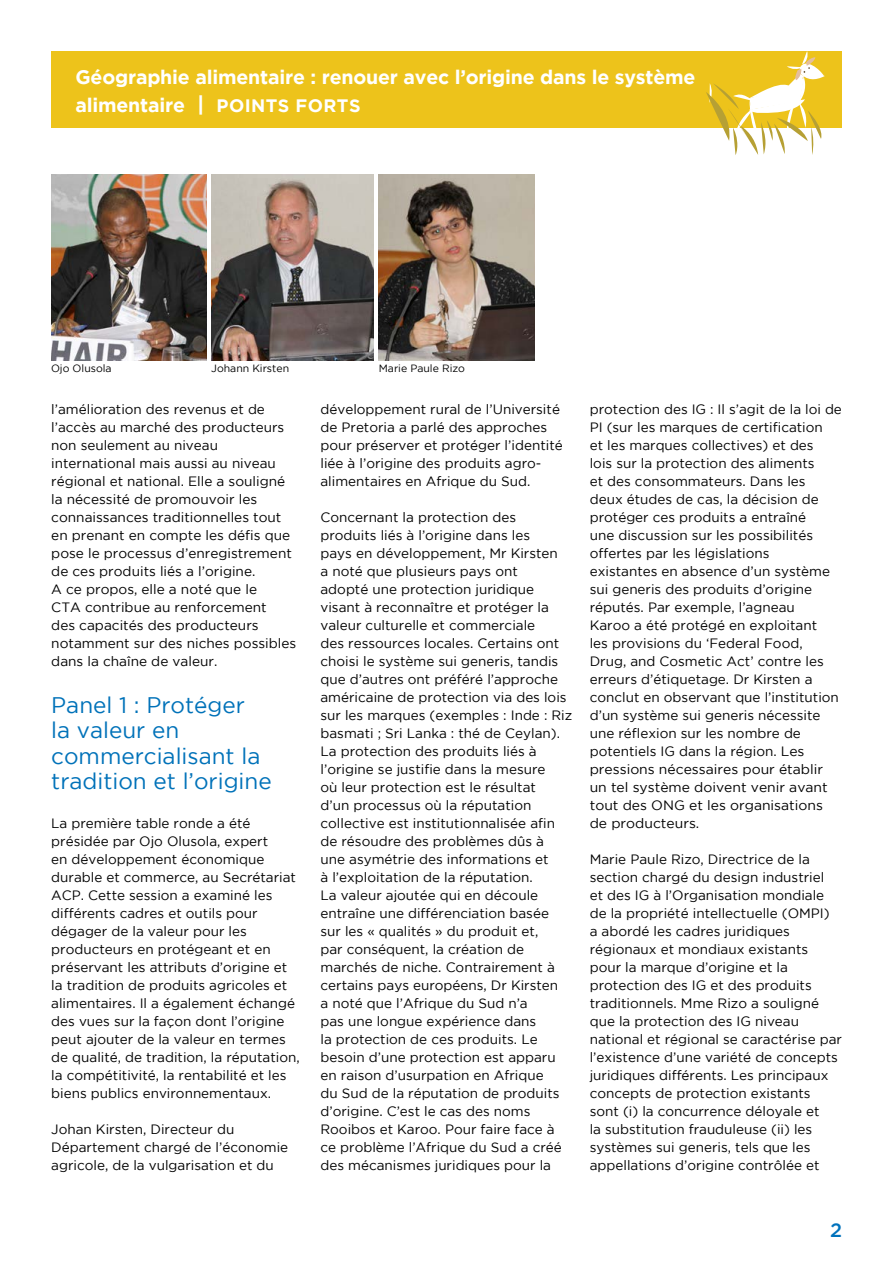
<style>
.page{position:relative;width:893px;height:1263px;background:#fff}
.page>*{position:absolute;margin:0;border:0;box-sizing:border-box;transform-origin:0 0}
.t1{font:22.5px/25.5px "Gotham";color:#0072b9}
.t2{font:700 19.5px/27.3px "Gotham";letter-spacing:-.01em;color:#fff}
.t3{font:500 19.5px "Gotham";color:#0072bc}
.t4{font:13.5px/18px "Gotham";color:#000}
.t5{font:10.5px "Gotham";color:#000}
.s1{font-size:21px}
.s2{font-size:18px}
</style>
<div class="page">
<div style="left:51px;top:51px;width:791px;height:77px;background:#edc31b"></div>
<svg style="left:706px;top:51px;width:119px;height:104px"></svg>
<img style="left:51px;top:174px;width:156px;height:186px">
<img style="left:379px;top:174px;width:156px;height:186px">
<img style="left:211px;top:174px;width:162px;height:186px">
<h2 class="t2" style="left:75px;top:63px;width:621px">Géographie alimentaire : renouer avec l’origine dans le système alimentaire <span class="s1">|</span> <span class="s2">Points Forts</span></h2>
<p class="t5" style="left:51px;top:363px;width:62px">Ojo Olusola</p>
<p class="t5" style="left:211px;top:363px;width:79px">Johann Kirsten</p>
<p class="t5" style="left:379px;top:363px;width:88px">Marie Paule Rizo</p>
<p class="t4" style="left:51px;top:400px;width:247px">l’amélioration des revenus et de l’accès au marché des producteurs non seulement au niveau international mais aussi au niveau régional et national. Elle a souligné la nécessité de promouvoir les connaissances traditionnelles tout en prenant en compte les défis que pose le processus d’enregistrement de ces produits liés a l’origine.<br>A ce propos, elle a noté que le<br>CTA contribue au renforcement<br>des capacités des producteurs notamment sur des niches possibles dans la chaîne de valeur.</p>
<h1 class="t1" style="left:51px;top:692px;width:222px">Panel 1 : Protéger<br>la valeur en commercialisant la tradition et l’origine</h1>
<p class="t4" style="left:51px;top:814px;width:250px">La première table ronde a été présidée par Ojo Olusola, expert<br>en développement économique durable et commerce, au Secrétariat ACP. Cette session a examiné les différents cadres et outils pour dégager de la valeur pour les producteurs en protégeant et en préservant les attributs d’origine et la tradition de produits agricoles et alimentaires. Il a également échangé des vues sur la façon dont l’origine peut ajouter de la valeur en termes de qualité, de tradition, la réputation, la compétitivité, la rentabilité et les biens publics environnementaux.</p>
<p class="t4" style="left:51px;top:1120px;width:238px">Johan Kirsten, Directeur du<br>Département chargé de l’économie agricole, de la vulgarisation et du</p>
<p class="t4" style="left:320px;top:400px;width:244px">développement rural de l’Université de Pretoria a parlé des approches pour préserver et protéger l’identité liée à l’origine des produits agro&shy;alimentaires en Afrique du Sud.</p>
<p class="t4" style="left:320px;top:508px;width:253px">Concernant la protection des produits liés à l’origine dans les<br>pays en développement, Mr Kirsten<br>a noté que plusieurs pays ont<br>adopté une protection juridique visant à reconnaître et protéger la valeur culturelle et commerciale<br>des ressources locales. Certains ont choisi le système sui generis, tandis que d’autres ont préféré l’approche américaine de protection via des lois sur les marques (exemples : Inde : Riz basmati ; Sri Lanka : thé de Ceylan).<br>La protection des produits liés à l’origine se justifie dans la mesure<br>où leur protection est le résultat<br>d’un processus où la réputation collective est institutionnalisée afin de résoudre des problèmes dûs à<br>une asymétrie des informations et<br>à l’exploitation de la réputation.<br>La valeur ajoutée qui en découle entraîne une différenciation basée sur les « qualités » du produit et,<br>par conséquent, la création de marchés de niche. Contrairement à certains pays européens, Dr Kirsten<br>a noté que l’Afrique du Sud n’a<br>pas une longue expérience dans<br>la protection de ces produits. Le besoin d’une protection est apparu en raison d’usurpation en Afrique<br>du Sud de la réputation de produits d’origine. C’est le cas des noms Rooibos et Karoo. Pour faire face à ce problème l’Afrique du Sud a créé des mécanismes juridiques pour la</p>
<p class="t4" style="left:590px;top:400px;width:254px">protection des IG : Il s’agit de la loi de PI (sur les marques de certification<br>et les marques collectives) et des<br>lois sur la protection des aliments<br>et des consommateurs. Dans les deux études de cas, la décision de protéger ces produits a entraîné<br>une discussion sur les possibilités offertes par les législations<br>existantes en absence d’un système sui generis des produits d’origine réputés. Par exemple, l’agneau<br>Karoo a été protégé en exploitant<br>les provisions du ‘Federal Food, Drug, and Cosmetic Act’ contre les erreurs d’étiquetage. Dr Kirsten a conclut en observant que l’institution d’un système sui generis nécessite une réflexion sur les nombre de potentiels IG dans la région. Les pressions nécessaires pour établir un tel système doivent venir avant tout des ONG et les organisations de producteurs.</p>
<p class="t4" style="left:590px;top:850px;width:254px">Marie Paule Rizo, Directrice de la section chargé du design industriel<br>et des IG à l’Organisation mondiale de la propriété intellectuelle (OMPI)<br>a abordé les cadres juridiques régionaux et mondiaux existants pour la marque d’origine et la protection des IG et des produits traditionnels. Mme Rizo a souligné que la protection des IG niveau national et régional se caractérise par l’existence d’une variété de concepts juridiques différents. Les principaux concepts de protection existants sont (i) la concurrence déloyale et<br>la substitution frauduleuse (ii) les systèmes sui generis, tels que les appellations d’origine contrôlée et</p>
<h2 class="t3" style="left:830px;top:1218px;width:13px">2</h2>
</div>
